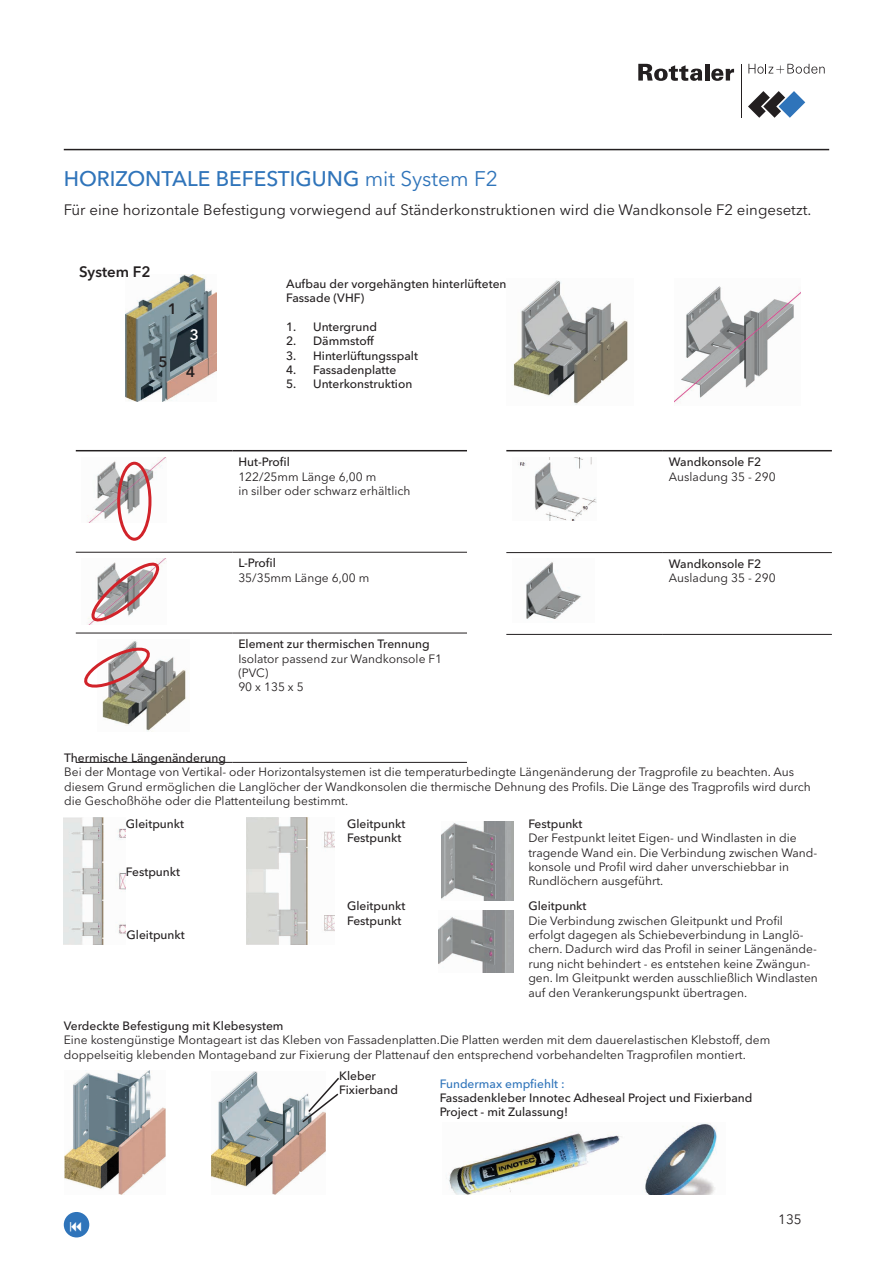
<style>
.page{position:relative;width:893px;height:1263px;background:#fff}
.page>*{position:absolute;margin:0;border:0;box-sizing:border-box;transform-origin:0 0}
.t1{font:500 21px "Avenir Next LT Pro";color:#2f74ba}
.t2{font:15px "Avenir Next LT Pro";color:#231f20}
.t3{font:600 15px "Avenir Next LT Pro";color:#231f20}
.t4{font:600 15px "Avenir Next LT Pro";color:#fff}
.t5{font:13.5px "Avenir Next LT Pro";color:#231f20}
.t6{font:12px/14.4px "Avenir Next LT Pro";color:#231f20}
.t7{font:500 12px/14.4px "Avenir Next LT Pro";color:#231f20}
.t8{font:500 12px "Avenir Next LT Pro";color:#2f74ba}
.s1{font-weight:400}
</style>
<div class="page">
<hr style="left:64px;top:149px;width:765px;height:1px;background:#231f20">
<svg style="left:638px;top:64px;width:64px;height:17px"></svg>
<hr style="left:705px;top:64px;width:4px;height:17px;background:#231f20">
<svg style="left:711px;top:69px;width:23px;height:12px"></svg>
<svg style="left:748px;top:64px;width:77px;height:10px"></svg>
<hr style="left:741px;top:64px;width:1px;height:53px;background:#231f20">
<svg style="left:748px;top:91px;width:57px;height:27px"></svg>
<div style="left:64px;top:1212px;width:25px;height:25px;background:#2f74ba;border-radius:50%"></div>
<img style="left:64px;top:1071px;width:102px;height:123px">
<img style="left:212px;top:1071px;width:114px;height:124px">
<img style="left:125px;top:274px;width:91px;height:128px">
<img style="left:674px;top:286px;width:127px;height:117px">
<img style="left:513px;top:280px;width:115px;height:125px">
<hr style="left:76px;top:450px;width:156px;height:1px;background:#231f20">
<hr style="left:232px;top:450px;width:235px;height:1px;background:#231f20">
<hr style="left:76px;top:552px;width:156px;height:1px;background:#231f20">
<hr style="left:232px;top:552px;width:235px;height:1px;background:#231f20">
<hr style="left:76px;top:633px;width:156px;height:1px;background:#231f20">
<hr style="left:232px;top:633px;width:235px;height:1px;background:#231f20">
<hr style="left:76px;top:762px;width:156px;height:1px;background:#231f20">
<hr style="left:232px;top:762px;width:235px;height:1px;background:#231f20">
<img style="left:87px;top:457px;width:79px;height:65px">
<div style="left:117px;top:462px;width:34px;height:79px;border:3px solid #d1232a;border-radius:50%"></div>
<img style="left:88px;top:558px;width:79px;height:66px">
<svg style="left:90px;top:558px;width:71px;height:67px"></svg>
<img style="left:102px;top:641px;width:84px;height:90px">
<svg style="left:84px;top:643px;width:67px;height:50px"></svg>
<hr style="left:506px;top:450px;width:157px;height:1px;background:#231f20">
<hr style="left:663px;top:450px;width:169px;height:1px;background:#231f20">
<hr style="left:506px;top:552px;width:157px;height:1px;background:#231f20">
<hr style="left:663px;top:552px;width:169px;height:1px;background:#231f20">
<hr style="left:506px;top:634px;width:157px;height:1px;background:#231f20">
<hr style="left:663px;top:634px;width:169px;height:1px;background:#231f20">
<img style="left:520px;top:457px;width:76px;height:64px">
<img style="left:526px;top:562px;width:55px;height:58px">
<img style="left:442px;top:822px;width:72px;height:79px">
<img style="left:438px;top:910px;width:76px;height:62px">
<img style="left:64px;top:817px;width:62px;height:128px">
<img style="left:246px;top:817px;width:88px;height:128px">
<svg style="left:301px;top:1076px;width:38px;height:48px"></svg>
<img style="left:449px;top:1123px;width:268px;height:72px">
<h1 class="t1" style="left:64px;top:166px;width:436px">HORIZONTALE BEFESTIGUNG <span class="s1">mit System F2</span></h1>
<p class="t2" style="left:64px;top:201px;width:749px">Für eine horizontale Befestigung vorwiegend auf Ständerkonstruktionen wird die Wandkonsole F2 eingesetzt.</p>
<p class="t3" style="left:79px;top:263px;width:73px">System F2</p>
<p class="t3" style="left:168px;top:300px;width:11px">1</p>
<p class="t3" style="left:159px;top:352px;width:11px">5</p>
<p class="t4" style="left:190px;top:325px;width:11px">3</p>
<p class="t3" style="left:186px;top:363px;width:11px">4</p>
<p class="t7" style="left:286px;top:276px;width:222px">Aufbau der vorgehängten hinterlüfteten<br>Fassade (VHF)</p>
<p class="t7" style="left:286px;top:319px;width:92px">1. Untergrund</p>
<p class="t7" style="left:286px;top:334px;width:89px">2. Dämmstoff</p>
<p class="t7" style="left:286px;top:348px;width:133px">3. Hinterlüftungsspalt</p>
<p class="t7" style="left:286px;top:362px;width:112px">4. Fassadenplatte</p>
<p class="t7" style="left:286px;top:377px;width:128px">5. Unterkonstruktion</p>
<p class="t7" style="left:238px;top:455px;width:53px">Hut-Profil</p>
<p class="t6" style="left:238px;top:469px;width:174px">122/25mm Länge 6,00 m<br>in silber oder schwarz erhältlich</p>
<p class="t7" style="left:238px;top:556px;width:39px">L-Profil</p>
<p class="t6" style="left:238px;top:570px;width:133px">35/35mm Länge 6,00 m</p>
<p class="t7" style="left:238px;top:637px;width:193px">Element zur thermischen Trennung</p>
<p class="t6" style="left:238px;top:651px;width:205px">Isolator passend zur Wandkonsole F1 (PVC)<br>90 x 135 x 5</p>
<p class="t7" style="left:669px;top:455px;width:94px">Wandkonsole F2</p>
<p class="t6" style="left:669px;top:469px;width:108px">Ausladung 35 - 290</p>
<p class="t7" style="left:669px;top:556px;width:94px">Wandkonsole F2</p>
<p class="t6" style="left:669px;top:571px;width:108px">Ausladung 35 - 290</p>
<p class="t7" style="left:64px;top:750px;width:163px">Thermische Längenänderung</p>
<p class="t6" style="left:64px;top:765px;width:748px">Bei der Montage von Vertikal- oder Horizontalsystemen ist die temperaturbedingte Längenänderung der Tragprofile zu beachten. Aus diesem Grund ermöglichen die Langlöcher der Wandkonsolen die thermische Dehnung des Profils. Die Länge des Tragprofils wird durch die Geschoßhöhe oder die Plattenteilung bestimmt.</p>
<p class="t7" style="left:126px;top:816px;width:60px">Gleitpunkt</p>
<p class="t7" style="left:126px;top:865px;width:56px">Festpunkt</p>
<p class="t7" style="left:347px;top:816px;width:60px">Gleitpunkt<br>Festpunkt</p>
<p class="t7" style="left:528px;top:816px;width:56px">Festpunkt</p>
<p class="t6" style="left:528px;top:831px;width:291px">Der Festpunkt leitet Eigen- und Windlasten in die tragende Wand ein. Die Verbindung zwischen Wand&shy;konsole und Profil wird daher unverschiebbar in Rundlöchern ausgeführt.</p>
<p class="t7" style="left:528px;top:899px;width:60px">Gleitpunkt</p>
<p class="t6" style="left:528px;top:913px;width:291px">Die Verbindung zwischen Gleitpunkt und Profil erfolgt dagegen als Schiebeverbindung in Langlö&shy;chern. Dadurch wird das Profil in seiner Längenände&shy;rung nicht behindert - es entstehen keine Zwängun&shy;gen. Im Gleitpunkt werden ausschließlich Windlasten auf den Verankerungspunkt übertragen.</p>
<p class="t7" style="left:347px;top:899px;width:60px">Gleitpunkt<br>Festpunkt</p>
<p class="t7" style="left:127px;top:928px;width:60px">Gleitpunkt</p>
<p class="t7" style="left:64px;top:1018px;width:221px">Verdeckte Befestigung mit Klebesystem</p>
<p class="t6" style="left:64px;top:1033px;width:708px">Eine kostengünstige Montageart ist das Kleben von Fassadenplatten.Die Platten werden mit dem dauerelastischen Klebstoff, dem doppelseitig klebenden Montageband zur Fixierung der Plattenauf den entsprechend vorbehandelten Tragprofilen montiert.</p>
<p class="t7" style="left:339px;top:1068px;width:60px">Kleber<br>Fixierband</p>
<p class="t8" style="left:440px;top:1076px;width:126px">Fundermax empfiehlt :</p>
<p class="t7" style="left:440px;top:1091px;width:314px">Fassadenkleber Innotec Adheseal Project und Fixierband<br>Project - mit Zulassung!</p>
<p class="t5" style="left:778px;top:1212px;width:25px">135</p>
</div>
